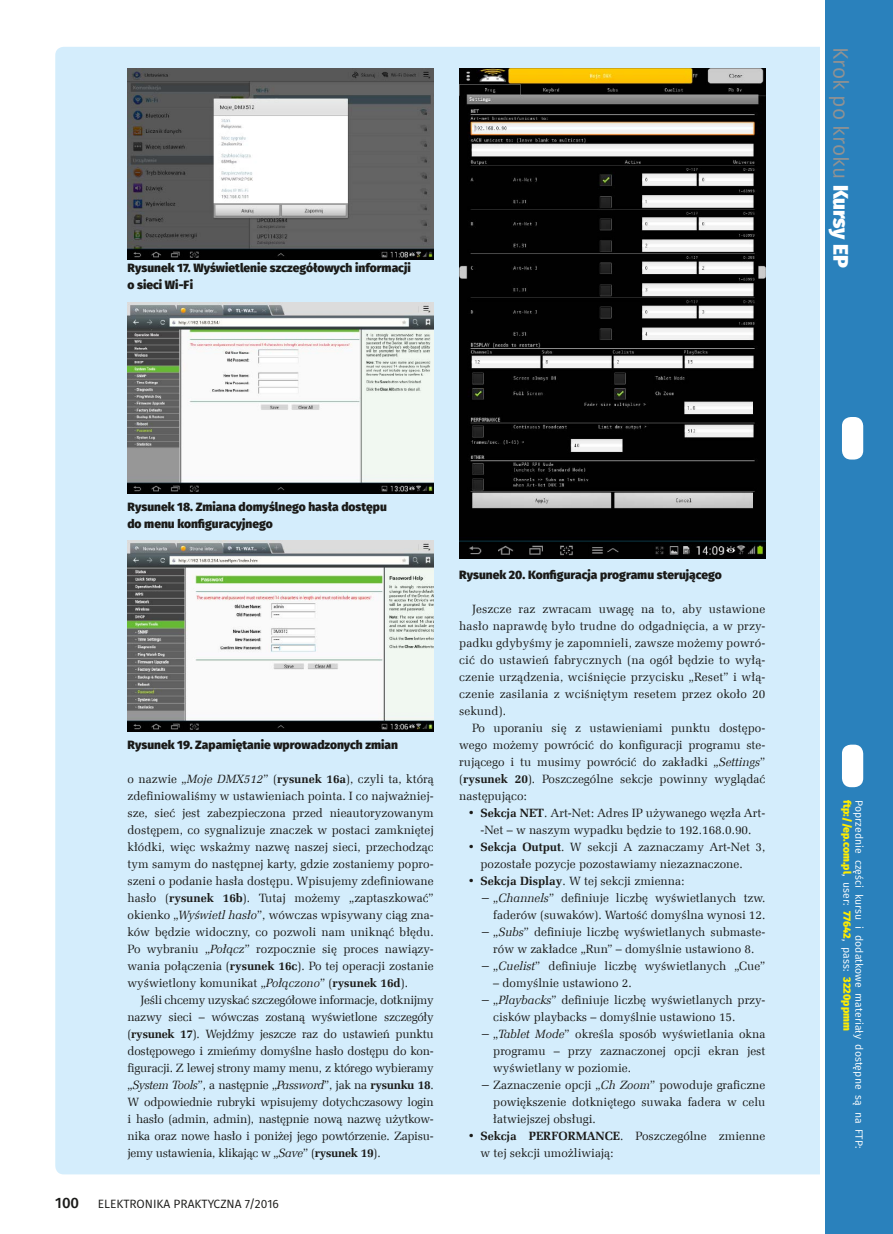
<style>
.page{position:relative;width:893px;height:1234px;background:#fff}
.page>*{position:absolute;margin:0;border:0;box-sizing:border-box;transform-origin:0 0}
.t1{font:21px "Fira Sans";color:#929292}
.t2{font:12px/17px "Zapf Ellipt EU";color:#1a1a18;text-align:justify}
.t3{font:800 12px/17px "Fira Sans";color:#1a1a18}
.t4{font:12px "Fira Sans";color:#1a1a18}
.t5{font:10.5px "Fira Sans";letter-spacing:.005em;color:#fff}
.t6{font:800 10.5px "Fira Sans";letter-spacing:.005em;color:#ffed00}
.s1{font-weight:800;color:#fff}
.s2{font-style:italic}
.s3{font-weight:700}
.s4{font-weight:500;font-size:15px}
.s5{font-weight:400;color:#fff}
</style>
<div class="page">
<div style="left:55px;top:47px;width:778px;height:1127px;background:#d4edfc;border-radius:9px"></div>
<div style="left:825px;top:0;width:68px;height:1233px;background:#2a81bc"></div>
<div style="left:842px;top:417px;width:21px;height:42px;background:#fff;border-radius:9px"></div>
<div style="left:842px;top:744px;width:21px;height:43px;background:#fff;border-radius:9px"></div>
<hr style="left:821px;top:0;width:4px;height:1233px;background:#fff">
<img style="left:128px;top:68px;width:306px;height:191px">
<img style="left:128px;top:302px;width:306px;height:191px">
<img style="left:128px;top:540px;width:306px;height:191px">
<img style="left:459px;top:68px;width:306px;height:490px">
<p class="t3" style="left:128px;top:259px;width:285px">Rysunek 17. Wyświetlenie szczegółowych informacji o sieci Wi-Fi</p>
<h1 class="t1" style="left:855px;top:47px;width:223px;rotate:90deg">Krok po kroku <span class="s1">Kursy EP</span></h1>
<p class="t3" style="left:128px;top:498px;width:261px">Rysunek 18. Zmiana domyślnego hasła dostępu do menu konfiguracyjnego</p>
<p class="t3" style="left:128px;top:736px;width:272px">Rysunek 19. Zapamiętanie wprowadzonych zmian</p>
<p class="t2" style="left:128px;top:770px;width:308px">o nazwie „<span class="s2">Moje DMX512</span>” (<span class="s3">rysunek 16a</span>), czyli ta, którą zdefiniowaliśmy w ustawieniach pointa. I co najważniej&shy;sze, sieć jest zabezpieczona przed nieautoryzowanym dostępem, co sygnalizuje znaczek w postaci zamkniętej kłódki, więc wskażmy nazwę naszej sieci, przechodząc tym samym do następnej karty, gdzie zostaniemy popro&shy;szeni o podanie hasła dostępu. Wpisujemy zdefiniowane hasło (<span class="s3">rysunek 16b</span>). Tutaj możemy „zaptaszkować” okienko „<span class="s2">Wyświetl hasło</span>”, wówczas wpisywany ciąg zna&shy;ków będzie widoczny, co pozwoli nam uniknąć błędu.<br>Po wybraniu „<span class="s2">Połącz</span>” rozpocznie się proces nawiązy&shy;wania połączenia (<span class="s3">rysunek 16c</span>). Po tej operacji zostanie wyświetlony komunikat „<span class="s2">Połączono</span>” (<span class="s3">rysunek 16d</span>).</p>
<p class="t2" style="left:128px;top:991px;width:308px;text-indent:13px">Jeśli chcemy uzyskać szczegółowe informacje, dotknijmy nazwy sieci – wówczas zostaną wyświetlone szczegóły (<span class="s3">rysunek 17</span>). Wejdźmy jeszcze raz do ustawień punktu dostępowego i zmieńmy domyślne hasło dostępu do kon&shy;figuracji. Z lewej strony mamy menu, z którego wybieramy „<span class="s2">System Tools</span>”, a następnie „<span class="s2">Password</span>”, jak na <span class="s3">rysunku 18</span>.<br>W odpowiednie rubryki wpisujemy dotychczasowy login i hasło (admin, admin), następnie nową nazwę użytkow&shy;nika oraz nowe hasło i poniżej jego powtórzenie. Zapisu&shy;jemy ustawienia, klikając w „<span class="s2">Save</span>” (<span class="s3">rysunek 19</span>).</p>
<p class="t4" style="left:55px;top:1195px;width:225px"><span class="s4">100</span> ELEKTRONIKA PRAKTYCZNA 7/2016</p>
<p class="t3" style="left:459px;top:566px;width:264px">Rysunek 20. Konfiguracja programu sterującego</p>
<p class="t2" style="left:459px;top:600px;width:308px;text-indent:13px">Jeszcze raz zwracam uwagę na to, aby ustawione hasło naprawdę było trudne do odgadnięcia, a w przy&shy;padku gdybyśmy je zapomnieli, zawsze możemy powró&shy;cić do ustawień fabrycznych (na ogół będzie to wyłą&shy;czenie urządzenia, wciśnięcie przycisku „Reset” i włą&shy;czenie zasilania z wciśniętym resetem przez około 20 sekund).</p>
<p class="t2" style="left:459px;top:719px;width:308px;text-indent:13px">Po uporaniu się z ustawieniami punktu dostępo&shy;wego możemy powrócić do konfiguracji programu ste&shy;rującego i tu musimy powrócić do zakładki „<span class="s2">Settings</span>” (<span class="s3">rysunek 20</span>). Poszczególne sekcje powinny wyglądać następująco:</p>
<p class="t2" style="left:468px;top:804px;width:299px;text-align:center">• <span class="s3">Sekcja NET</span>. Art-Net: Adres IP używanego węzła Art--Net – w naszym wypadku będzie to 192.168.0.90.</p>
<p class="t2" style="left:480px;top:838px;width:286px;text-indent:-13px">• <span class="s3">Sekcja Output</span>. W sekcji A zaznaczamy Art-Net 3, pozostałe pozycje pozostawiamy niezaznaczone.</p>
<p class="t2" style="left:468px;top:872px;width:218px">• <span class="s3">Sekcja Display</span>. W tej sekcji zmienna:</p>
<p class="t2" style="left:480px;top:889px;width:286px">− „<span class="s2">Channels</span>” definiuje liczbę wyświetlanych tzw.</p>
<p class="t2" style="left:493px;top:906px;width:274px">faderów (suwaków). Wartość domyślna wynosi 12.</p>
<p class="t2" style="left:480px;top:923px;width:286px">− „<span class="s2">Subs</span>” definiuje liczbę wyświetlanych submaste-</p>
<p class="t2" style="left:493px;top:940px;width:263px">rów w zakładce „Run” – domyślnie ustawiono 8.</p>
<p class="t2" style="left:480px;top:957px;width:286px">− „<span class="s2">Cuelist</span>” definiuje liczbę wyświetlanych „Cue”</p>
<p class="t2" style="left:493px;top:974px;width:140px">– domyślnie ustawiono 2.</p>
<p class="t2" style="left:480px;top:991px;width:286px">− „<span class="s2">Playbacks</span>” definiuje liczbę wyświetlanych przy-</p>
<p class="t2" style="left:493px;top:1008px;width:244px">cisków playbacks – domyślnie ustawiono 15.</p>
<p class="t2" style="left:480px;top:1025px;width:286px">− „<span class="s2">Tablet Mode</span>” określa sposób wyświetlania okna</p>
<p class="t2" style="left:493px;top:1042px;width:274px">programu – przy zaznaczonej opcji ekran jest</p>
<p class="t2" style="left:493px;top:1059px;width:139px">wyświetlany w poziomie.</p>
<p class="t2" style="left:480px;top:1076px;width:286px">− Zaznaczenie opcji „<span class="s2">Ch Zoom</span>” powoduje graficzne</p>
<p class="t2" style="left:493px;top:1093px;width:274px">powiększenie dotkniętego suwaka fadera w celu</p>
<p class="t2" style="left:493px;top:1110px;width:104px">łatwiejszej obsługi.</p>
<p class="t2" style="left:480px;top:1127px;width:286px;text-indent:-13px">• <span class="s3">Sekcja PERFORMANCE</span>. Poszczególne zmienne w tej sekcji umożliwiają:</p>
<p class="t6" style="left:854px;top:799px;width:232px;rotate:90deg">ftp://ep.com.pl<span class="s5">, user:</span> 77642<span class="s5">, pass:</span> 3220ppmm</p>
<p class="t5" style="left:866px;top:799px;width:350px;rotate:90deg">Poprzednie części kursu i dodatkowe materiały dostępne są na FTP:</p>
</div>
